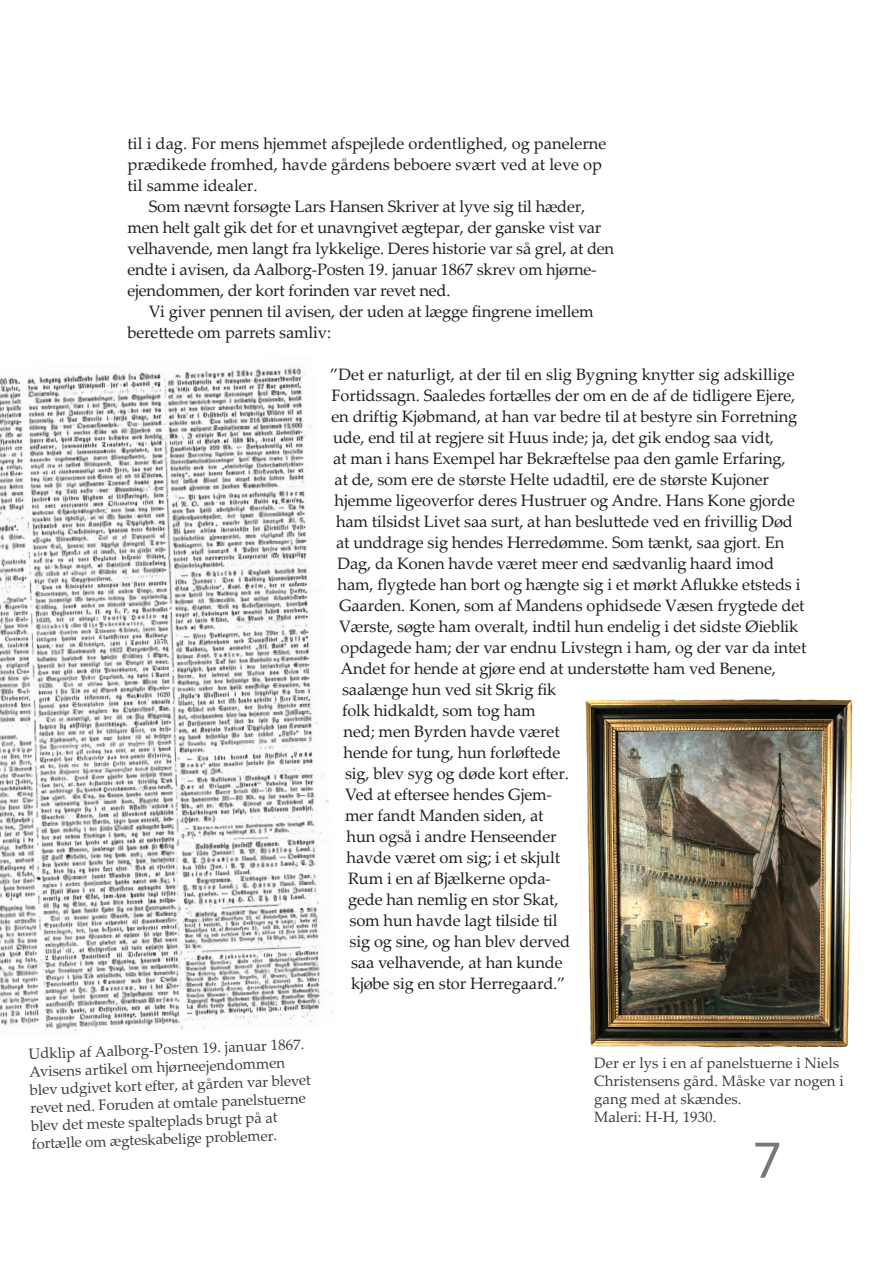
<style>
.page{position:relative;width:893px;height:1263px;background:#fff}
.page>*{position:absolute;margin:0;border:0;box-sizing:border-box;transform-origin:0 0}
.t1{font:52.5px "Proxima Nova";color:#76787b}
.Normal_0{font:16.5px/21px "Palatino Linotype";letter-spacing:-.01em;color:#231f20}
.Billedtekst{font:15px/18px "Palatino Linotype";color:#3e3e3f}
</style>
<div class="page">
<img style="left:0;top:368px;width:333px;height:663px">
<img style="left:585px;top:699px;width:268px;height:349px">
<p class="Normal_0" style="left:128px;top:132px;width:480px">til i dag. For mens hjemmet afspejlede ordentlighed, og panelerne prædikede fromhed, havde gårdens beboere svært ved at leve op til samme idealer.</p>
<p class="Normal_0" style="left:128px;top:195px;width:488px;text-indent:21px">Som nævnt forsøgte Lars Hansen Skriver at lyve sig til hæder, men helt galt gik det for et unavngivet ægtepar, der ganske vist var velhavende, men langt fra lykkelige. Deres historie var så grel, at den endte i avisen, da Aalborg-Posten 19. januar 1867 skrev om hjørne&shy;ejendommen, der kort forinden var revet ned.</p>
<p class="Normal_0" style="left:128px;top:300px;width:468px;text-indent:21px">Vi giver pennen til avisen, der uden at lægge fingrene imellem berettede om parrets samliv:</p>
<p class="Normal_0" style="left:330px;top:363px;width:466px">”Det er naturligt, at der til en slig Bygning knytter sig adskillige</p>
<p class="Normal_0" style="left:332px;top:384px;width:465px">Fortidssagn. Saaledes fortælles der om en de af de tidligere Ejere,</p>
<p class="Normal_0" style="left:332px;top:405px;width:467px">en driftig Kjøbmand, at han var bedre til at bestyre sin Forretning</p>
<p class="Normal_0" style="left:333px;top:426px;width:442px">ude, end til at regjere sit Huus inde; ja, det gik endog saa vidt,</p>
<p class="Normal_0" style="left:333px;top:447px;width:454px">at man i hans Exempel har Bekræftelse paa den gamle Erfaring,</p>
<p class="Normal_0" style="left:335px;top:468px;width:436px">at de, som ere de største Helte udadtil, ere de største Kujoner</p>
<p class="Normal_0" style="left:335px;top:489px;width:462px">hjemme ligeoverfor deres Hustruer og Andre. Hans Kone gjorde</p>
<p class="Normal_0" style="left:336px;top:510px;width:458px">ham tilsidst Livet saa surt, at han besluttede ved en frivillig Død</p>
<p class="Normal_0" style="left:336px;top:531px;width:450px">at unddrage sig hendes Herredømme. Som tænkt, saa gjort. En</p>
<p class="Normal_0" style="left:338px;top:552px;width:438px">Dag, da Konen havde været meer end sædvanlig haard imod</p>
<p class="Normal_0" style="left:338px;top:573px;width:464px">ham, flygtede han bort og hængte sig i et mørkt Aflukke etsteds i</p>
<p class="Normal_0" style="left:339px;top:594px;width:467px">Gaarden. Konen, som af Mandens ophidsede Væsen frygtede det</p>
<p class="Normal_0" style="left:339px;top:615px;width:461px">Værste, søgte ham overalt, indtil hun endelig i det sidste Øieblik</p>
<p class="Normal_0" style="left:341px;top:636px;width:467px">opdagede ham; der var endnu Livstegn i ham, og der var da intet</p>
<p class="Normal_0" style="left:341px;top:657px;width:437px">Andet for hende at gjøre end at understøtte ham ved Benene,</p>
<p class="Normal_0" style="left:342px;top:678px;width:216px">saalænge hun ved sit Skrig fik</p>
<p class="Normal_0" style="left:342px;top:699px;width:195px">folk hidkaldt, som tog ham</p>
<p class="Normal_0" style="left:344px;top:720px;width:218px">ned; men Byrden havde været</p>
<p class="Normal_0" style="left:344px;top:741px;width:218px">hende for tung, hun forløftede</p>
<p class="Normal_0" style="left:345px;top:762px;width:225px">sig, blev syg og døde kort efter.</p>
<p class="Normal_0" style="left:345px;top:783px;width:208px">Ved at eftersee hendes Gjem-</p>
<p class="Normal_0" style="left:345px;top:804px;width:200px">mer fandt Manden siden, at</p>
<p class="Normal_0" style="left:347px;top:825px;width:212px">hun også i andre Henseender</p>
<p class="Normal_0" style="left:347px;top:846px;width:215px">havde været om sig; i et skjult</p>
<p class="Normal_0" style="left:348px;top:867px;width:205px">Rum i en af Bjælkerne opda-</p>
<p class="Normal_0" style="left:348px;top:888px;width:212px">gede han nemlig en stor Skat,</p>
<p class="Normal_0" style="left:350px;top:909px;width:210px">som hun havde lagt tilside til</p>
<p class="Normal_0" style="left:350px;top:930px;width:222px">sig og sine, og han blev derved</p>
<p class="Normal_0" style="left:351px;top:951px;width:213px">saa velhavende, at han kunde</p>
<p class="Normal_0" style="left:351px;top:972px;width:216px">kjøbe sig en stor Herregaard.”</p>
<p class="Billedtekst" style="left:28px;top:1044px;width:283px;rotate:-2deg">Udklip af Aalborg-Posten 19. januar 1867.<br>Avisens artikel om hjørneejendommen blev udgivet kort efter, at gården var blevet revet ned. Foruden at omtale panelstuerne blev det meste spalteplads brugt på at fortælle om ægteskabelige problemer.</p>
<p class="Billedtekst" style="left:594px;top:1053px;width:251px">Der er lys i en af panelstuerne i Niels<br>Christensens gård. Måske var nogen i gang med at skændes.</p>
<p class="Billedtekst" style="left:594px;top:1107px;width:124px">Maleri: H-H, 1930.</p>
<h1 class="t1" style="left:754px;top:1121px;width:29px">7</h1>
</div>
